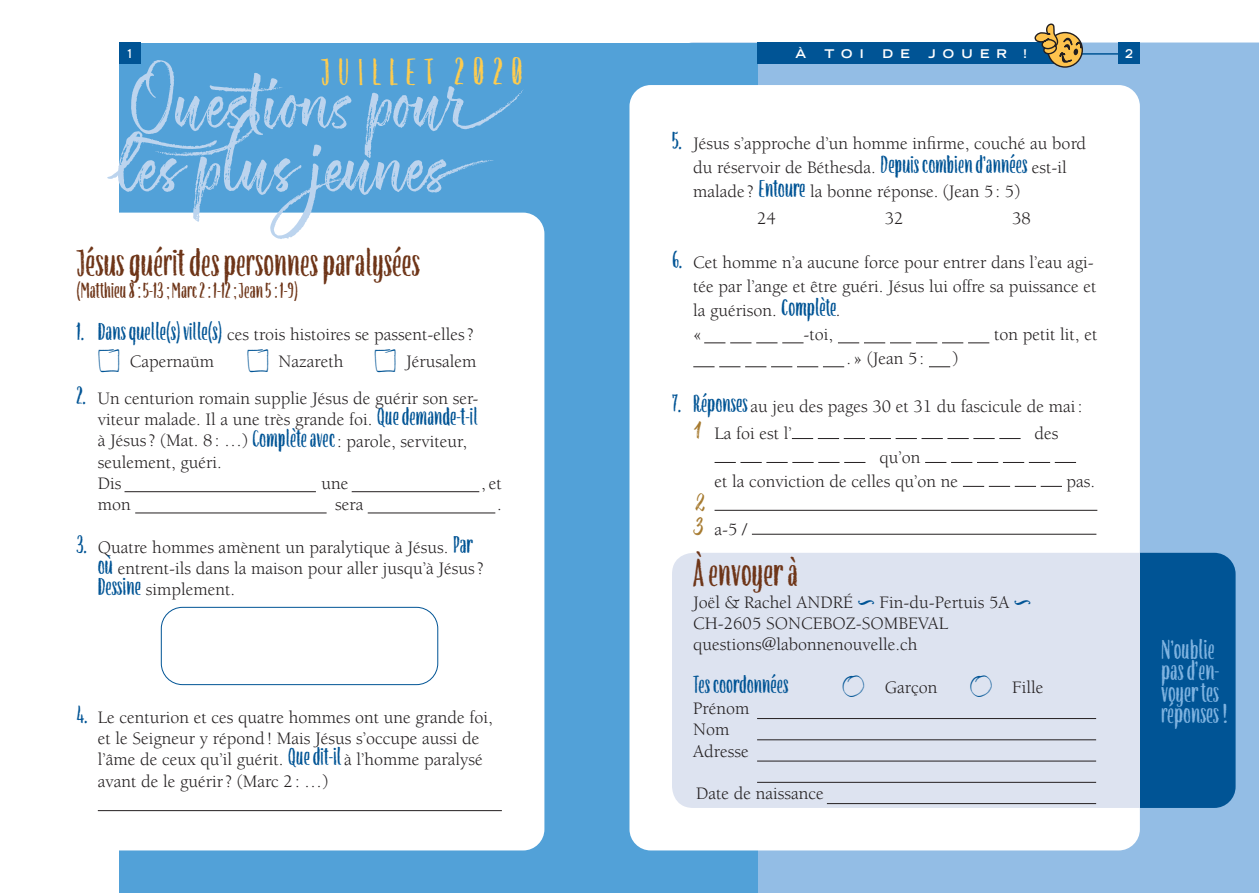
<style>
.page{position:relative;width:1259px;height:893px;background:#fff}
.page>*{position:absolute;margin:0;border:0;box-sizing:border-box;transform-origin:0 0}
.t1{font:72px/63.8px "ATS Script";color:#bcd4ee}
.t2{font:condensed 42px "ATS Cond";color:#6e3518}
.t3{font:condensed 42px "ATS Cond";letter-spacing:.2em;color:#fecc4e}
.t4{font:condensed 30px/21.3px "ATS Cond";color:#7fb3e0}
.t5{font:condensed 27px "ATS Cond";color:#005495}
.t6{font:27px "ATS Script";color:#a67a2f}
.t7{font:condensed 24px "ATS Cond";color:#6e3518}
.t8{font:18px/21.3px "Berkeley";color:#231f20}
.t9{font:700 expanded 12px "Trade Gothic LT Std";letter-spacing:.6em;color:#fff}
.t10{font:700 expanded 12px "Trade Gothic LT Std";letter-spacing:.6em;color:#fff;scale:.85 1}
.s1{font-family:"ATS Cond";font-stretch:condensed;font-size:27px;color:#005495}
.s2{font-style:italic}
.s3{font-family:"ATS Extras";font-size:27px;color:#005495}
.s4{font-family:"ATS Script";font-size:27px;color:#a67a2f}
.s5{font-family:"ATS Extras";font-size:22.5px;color:#005495}
</style>
<div class="page">
<div style="left:757px;top:43px;width:502px;height:850px;background:#93bde5"></div>
<div style="left:119px;top:43px;width:638px;height:850px;background:#52a1d8"></div>
<div style="left:672px;top:553px;width:563px;height:255px;background:#005495;border-radius:21px"></div>
<div style="left:629px;top:85px;width:511px;height:765px;background:#fff;border-radius:21px"></div>
<div style="left:34px;top:213px;width:510px;height:637px;background:#fff;border-radius:21px"></div>
<div style="left:672px;top:553px;width:468px;height:255px;background:#dde3f0"></div>
<hr style="left:757px;top:718px;width:339px;height:1px;background:#231f20">
<hr style="left:757px;top:739px;width:339px;height:1px;background:#231f20">
<hr style="left:757px;top:761px;width:339px;height:1px;background:#231f20">
<hr style="left:757px;top:782px;width:339px;height:1px;background:#231f20">
<hr style="left:827px;top:803px;width:269px;height:1px;background:#231f20">
<svg style="left:704px;top:343px;width:99px;height:1px"></svg>
<svg style="left:838px;top:343px;width:151px;height:1px"></svg>
<svg style="left:693px;top:366px;width:151px;height:1px"></svg>
<svg style="left:929px;top:366px;width:21px;height:1px"></svg>
<svg style="left:792px;top:438px;width:228px;height:1px"></svg>
<svg style="left:714px;top:462px;width:151px;height:1px"></svg>
<svg style="left:925px;top:462px;width:151px;height:1px"></svg>
<svg style="left:963px;top:486px;width:99px;height:1px"></svg>
<hr style="left:714px;top:510px;width:383px;height:1px;background:#231f20">
<hr style="left:752px;top:534px;width:344px;height:1px;background:#231f20">
<hr style="left:124px;top:491px;width:192px;height:1px;background:#231f20">
<hr style="left:352px;top:491px;width:127px;height:1px;background:#231f20">
<hr style="left:135px;top:513px;width:192px;height:1px;background:#231f20">
<hr style="left:368px;top:513px;width:127px;height:1px;background:#231f20">
<hr style="left:98px;top:810px;width:404px;height:1px;background:#231f20">
<hr style="left:757px;top:53px;width:383px;height:2px;background:#005495">
<div style="left:757px;top:43px;width:308px;height:21px;background:#005495"></div>
<div style="left:1118px;top:43px;width:22px;height:21px;background:#005495"></div>
<div style="left:119px;top:43px;width:21px;height:21px;background:#005495"></div>
<svg style="left:1033px;top:23px;width:50px;height:49px"></svg>
<div style="left:161px;top:607px;width:277px;height:78px;border:1px solid #005495;border-radius:21px"></div>
<p class="t10" style="left:126px;top:46px;width:10px">1</p>
<p class="t9" style="left:795px;top:46px;width:12px">À</p>
<p class="t9" style="left:824px;top:46px;width:41px">TOI</p>
<p class="t9" style="left:882px;top:46px;width:29px">D E</p>
<p class="t9" style="left:928px;top:46px;width:80px">JOUER</p>
<p class="t9" style="left:1023px;top:46px;width:5px">!</p>
<p class="t10" style="left:1125px;top:46px;width:10px">2</p>
<h2 class="t3" style="left:321px;top:48px;width:204px">JUILLET 2020</h2>
<h1 class="t1" style="left:119px;top:71px;width:406px">Questions pour les plus jeunes</h1>
<p class="t8" style="left:693px;top:132px;width:394px;line-height:23.9px;text-indent:-21px"><span class="s1">5.</span> Jésus s’approche d’un homme infirme, couché au bord du réservoir de Béthesda. <span class="s1">Depuis combien d’années</span> est-il malade ? <span class="s1">Entoure</span> la bonne réponse. (Jean 5: 5)</p>
<p class="t8" style="left:757px;top:208px;width:20px">24</p>
<p class="t8" style="left:884px;top:208px;width:20px">32</p>
<p class="t8" style="left:1012px;top:208px;width:20px">38</p>
<p class="t8" style="left:693px;top:251px;width:405px;line-height:23.9px;text-indent:-21px"><span class="s1">6.</span> Cet homme n’a aucune force pour entrer dans l’eau agi&shy;tée par l’ange et être guéri. Jésus lui offre sa puissance et la guérison. <span class="s1">Complète</span><span class="s2">.<br></span>«</p>
<h2 class="t2" style="left:77px;top:240px;width:345px">Jésus guérit des personnes paralysées</h2>
<h3 class="t7" style="left:77px;top:277px;width:223px">(Matthieu 8: 5-13; Marc 2 : 1-12 ; Jean 5: 1-9)</h3>
<p class="t8" style="left:77px;top:321px;width:401px;line-height:27.3px;text-align:right"><span class="s1">1. Dans quelle(s) ville(s)</span> ces trois histoires se passent-elles? <span class="s3">¥</span> Capernaüm <span class="s3">¥</span> Nazareth <span class="s3">¥</span> Jérusalem</p>
<p class="t8" style="left:98px;top:388px;width:382px;text-indent:-21px"><span class="s1">2.</span> Un centurion romain supplie Jésus de guérir son ser&shy;viteur malade. Il a une très grande foi. <span class="s1">Que demande-t-il </span>à Jésus? (Mat. 8: …) <span class="s1">Complète avec</span>: parole, serviteur, seulement, guéri.<br>Dis</p>
<p class="t8" style="left:803px;top:324px;width:31px">-toi,</p>
<p class="t8" style="left:994px;top:324px;width:105px">ton petit lit, et</p>
<p class="t8" style="left:846px;top:348px;width:79px">. » (Jean 5:</p>
<p class="t8" style="left:952px;top:348px;width:7px">)</p>
<p class="t8" style="left:693px;top:393px;width:391px;line-height:26.8px;text-indent:-21px"><span class="s1">7. Réponses</span> au jeu des pages 30 et 31 du fascicule de mai:<br><span class="s4">1</span> La foi est l’</p>
<p class="t8" style="left:1034px;top:423px;width:25px">des</p>
<p class="t8" style="left:714px;top:446px;width:245px;line-height:23.9px;text-indent:165px">qu’on<br>et la conviction de celles qu’on ne</p>
<p class="t8" style="left:1066px;top:471px;width:30px">pas.</p>
<p class="t8" style="left:322px;top:473px;width:28px">une</p>
<p class="t8" style="left:481px;top:473px;width:22px">, et</p>
<h3 class="t6" style="left:693px;top:485px;width:16px">2</h3>
<p class="t8" style="left:693px;top:519px;width:55px"><span class="s4">3</span> a-5 /</p>
<p class="t8" style="left:98px;top:494px;width:34px">mon</p>
<p class="t8" style="left:335px;top:494px;width:30px">sera</p>
<p class="t8" style="left:497px;top:494px;width:6px">.</p>
<p class="t8" style="left:98px;top:537px;width:387px;text-indent:-21px"><span class="s1">3.</span> Quatre hommes amènent un paralytique à Jésus. <span class="s1">Par où</span> entrent-ils dans la maison pour aller jusqu’à Jésus?<br><span class="s1">Dessine</span> simplement.</p>
<h2 class="t2" style="left:693px;top:550px;width:106px">À envoyer à</h2>
<p class="t8" style="left:693px;top:592px;width:339px">Joël &amp; Rachel ANDRÉ <sup>…</sup> Fin-du-Pertuis 5A <sup>…<br></sup>CH-2605 SONCEBOZ-SOMBEVAL questions@labonnenouvelle.ch</p>
<h3 class="t5" style="left:693px;top:669px;width:97px">Tes coordonnées</h3>
<p class="t8" style="left:842px;top:677px;width:97px"><span class="s5">£</span> Garçon</p>
<p class="t8" style="left:969px;top:677px;width:75px"><span class="s5">£</span> Fille</p>
<p class="t8" style="left:693px;top:698px;width:58px">Prénom<br>Nom<br>Adresse</p>
<p class="t8" style="left:696px;top:783px;width:129px">Date de naissance</p>
<p class="t8" style="left:98px;top:707px;width:396px;text-indent:-21px"><span class="s1">4.</span> Le centurion et ces quatre hommes ont une grande foi, et le Seigneur y répond! Mais Jésus s’occupe aussi de l’âme de ceux qu’il guérit. <span class="s1">Que dit-il</span> à l’homme paralysé avant de le guérir? (Marc 2: …)</p>
<h3 class="t4" style="left:1161px;top:639px;width:68px">N’oublie pas d’en&shy;voyer tes réponses!</h3>
</div>
